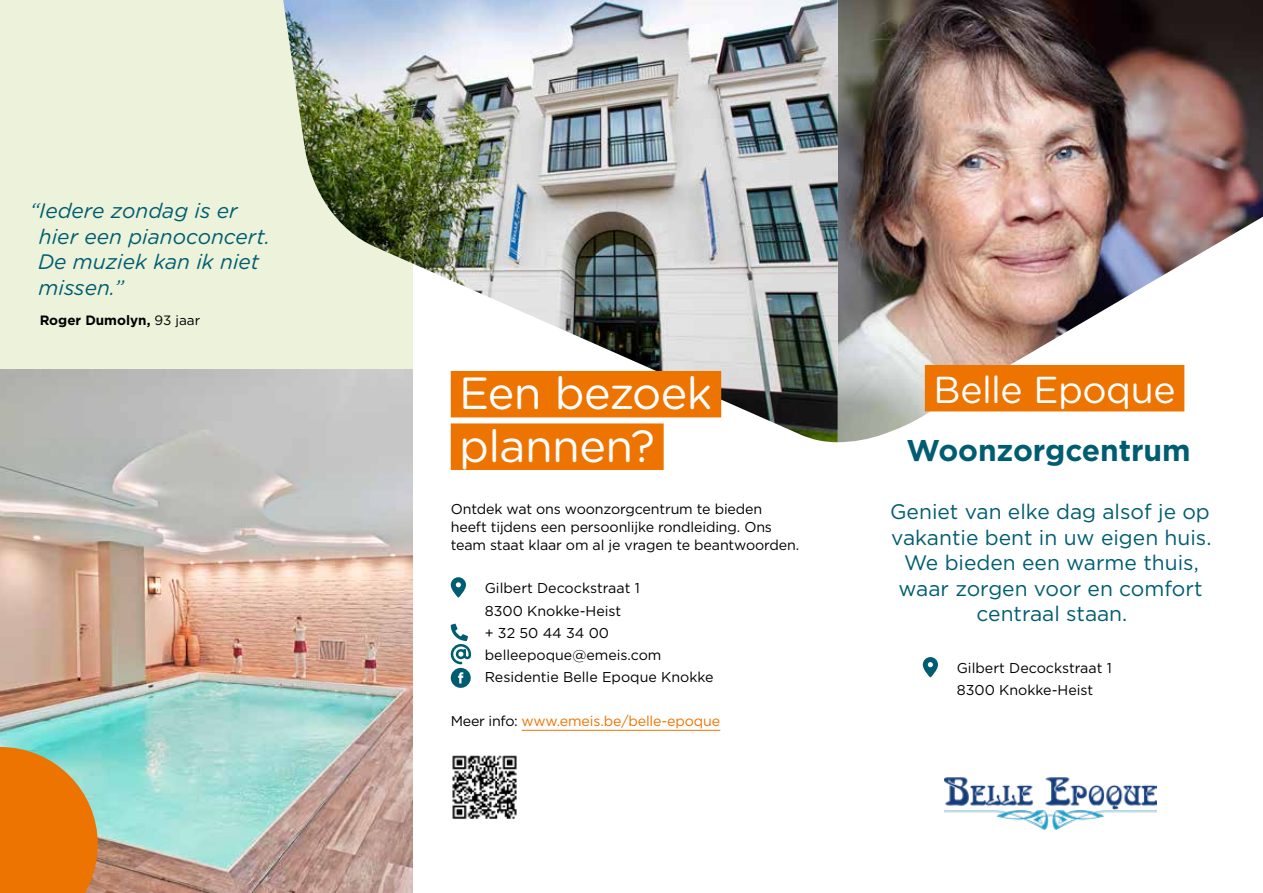
<style>
.page{position:relative;width:1263px;height:893px;background:#fff}
.page>*{position:absolute;margin:0;border:0;box-sizing:border-box;transform-origin:0 0}
.t1{font:45px "Gotham Rounded";letter-spacing:-.01em;color:#fff}
.t2{font:37.5px "Gotham Rounded";letter-spacing:-.01em;color:#fff}
.t3{font:700 30px "Gotham";letter-spacing:-.005em;color:#005d71}
.t4{font:21px/25.5px "Gotham";color:#005d71;text-align:center}
.t5{font:italic 21px/25.5px "Gotham Rounded";color:#005d71}
.t6{font:14.25px/22.2px "Gotham";letter-spacing:-.01em;color:#000}
.t7{font:14.25px "Gotham";letter-spacing:-.01em;color:#ee7402}
.t8{font:700 13.5px "Gotham";color:#000}
.s1{font-weight:400}
.s2{color:#000}
</style>
<div class="page">
<div style="left:0;top:0;width:412px;height:893px;background:#ecf3da"></div>
<img style="left:452px;top:755px;width:65px;height:64px">
<img style="left:944px;top:777px;width:212px;height:53px">
<img style="left:283px;top:0;width:980px;height:442px">
<div style="left:925px;top:365px;width:259px;height:46px;background:#ee7402"></div>
<div style="left:451px;top:371px;width:270px;height:46px;background:#ee7402"></div>
<div style="left:451px;top:423px;width:213px;height:47px;background:#ee7402"></div>
<hr style="left:522px;top:730px;width:198px;height:1px;background:#ee7402">
<svg style="left:451px;top:577px;width:15px;height:20px"></svg>
<svg style="left:451px;top:624px;width:20px;height:64px"></svg>
<img style="left:0;top:370px;width:412px;height:523px">
<svg style="left:0;top:747px;width:98px;height:146px;background:#de8321"></svg>
<svg style="left:923px;top:657px;width:15px;height:20px"></svg>
<h3 class="t5" style="left:38px;top:197px;width:234px;text-indent:-8px">“Iedere zondag is er hier een pianoconcert.<br>De muziek kan ik niet missen.”</h3>
<p class="t8" style="left:40px;top:312px;width:162px">Roger Dumolyn, <span class="s1">93 jaar</span></p>
<h1 class="t1" style="left:459px;top:362px;width:255px">Een bezoek</h1>
<h2 class="t2" style="left:933px;top:364px;width:244px">Belle Epoque</h2>
<h1 class="t1" style="left:459px;top:415px;width:197px">plannen?</h1>
<p class="t6" style="left:451px;top:499px;width:350px;line-height:18px">Ontdek wat ons woonzorgcentrum te bieden heeft tijdens een persoonlijke rondleiding. Ons team staat klaar om al je vragen te beantwoorden.</p>
<p class="t6" style="left:485px;top:577px;width:230px">Gilbert Decockstraat 1<br>8300 Knokke-Heist<br>+ 32 50 44 34 00 belleepoque@emeis.com<br>Residentie Belle Epoque Knokke</p>
<p class="t7" style="left:451px;top:712px;width:271px"><span class="s2">Meer info:</span> www.emeis.be/belle-epoque</p>
<h3 class="t3" style="left:906px;top:430px;width:286px">Woonzorgcentrum</h3>
<h3 class="t4" style="left:890px;top:498px;width:323px">Geniet van elke dag alsof je op vakantie bent in uw eigen huis.<br>We bieden een warme thuis, waar zorgen voor en comfort centraal staan.</h3>
<p class="t6" style="left:957px;top:657px;width:157px">Gilbert Decockstraat 1<br>8300 Knokke-Heist</p>
</div>
